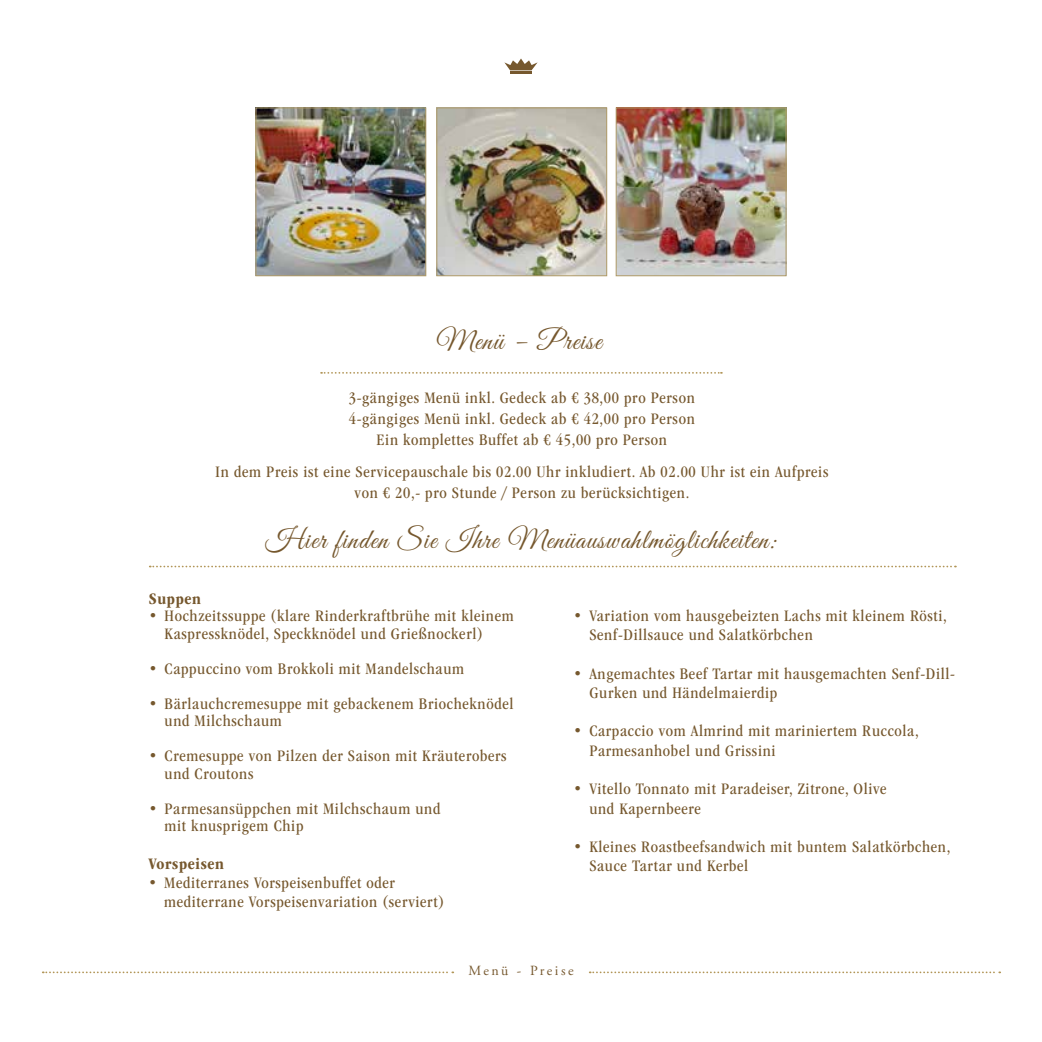
<style>
.page{position:relative;width:1042px;height:1042px;background:#fff}
.page>*{position:absolute;margin:0;border:0;box-sizing:border-box;transform-origin:0 0}
.t1{font:28px "Great Vibes";letter-spacing:.04em;color:#76582e}
.t2{font:condensed 16.62px/19.2px "ITC Garamond Std";letter-spacing:.04em;color:#76582e}
.t3{font:700 condensed 16.62px "ITC Garamond Std";letter-spacing:.04em;color:#76582e}
.t4{font:14px "Adobe Garamond Pro";letter-spacing:.18em;color:#76582e}
</style>
<div class="page">
<svg style="left:43px;top:971px;width:410px;height:2px"></svg>
<svg style="left:590px;top:971px;width:410px;height:2px"></svg>
<img style="left:258px;top:110px;width:166px;height:164px">
<div style="left:256px;top:108px;width:170px;height:168px;border:1px solid #b09b68"></div>
<img style="left:439px;top:110px;width:166px;height:164px">
<div style="left:437px;top:108px;width:170px;height:168px;border:1px solid #b09b68"></div>
<img style="left:618px;top:110px;width:166px;height:164px">
<div style="left:616px;top:108px;width:170px;height:168px;border:1px solid #b09b68"></div>
<svg style="left:504px;top:58px;width:33px;height:12px"></svg>
<hr style="left:510px;top:72px;width:22px;height:2px;background:#76582e">
<svg style="left:321px;top:372px;width:401px;height:2px"></svg>
<svg style="left:150px;top:566px;width:806px;height:1px"></svg>
<h1 class="t1" style="left:437px;top:325px;width:167px">Menü – Preise</h1>
<p class="t2" style="left:349px;top:388px;width:347px;line-height:21px;text-align:center">3-gängiges Menü inkl. Gedeck ab € 38,00 pro Person<br>4-gängiges Menü inkl. Gedeck ab € 42,00 pro Person<br>Ein komplettes Buffet ab € 45,00 pro Person</p>
<p class="t2" style="left:215px;top:461px;width:615px;line-height:21px;text-align:center">In dem Preis ist eine Servicepauschale bis 02.00 Uhr inkludiert. Ab 02.00 Uhr ist ein Aufpreis von € 20,- pro Stunde / Person zu berücksichtigen.</p>
<h1 class="t1" style="left:265px;top:524px;width:513px">Hier finden Sie Ihre Menüauswahlmöglichkeiten:</h1>
<p class="t3" style="left:149px;top:589px;width:54px">Suppen</p>
<p class="t2" style="left:165px;top:607px;width:351px;line-height:17.5px;text-indent:-16px">• Hochzeitssuppe (klare Rinderkraftbrühe mit kleinem<br>Kaspressknödel, Speckknödel und Grießnockerl)</p>
<p class="t2" style="left:149px;top:659px;width:317px">• Cappuccino vom Brokkoli mit Mandelschaum</p>
<p class="t2" style="left:165px;top:695px;width:350px;line-height:17.5px;text-indent:-16px">• Bärlauchcremesuppe mit gebackenem Briocheknödel und Milchschaum</p>
<p class="t2" style="left:165px;top:747px;width:343px;line-height:17.5px;text-indent:-16px">• Cremesuppe von Pilzen der Saison mit Kräuterobers und Croutons</p>
<p class="t2" style="left:165px;top:800px;width:277px;line-height:17.5px;text-indent:-16px">• Parmesansüppchen mit Milchschaum und mit knusprigem Chip</p>
<p class="t3" style="left:148px;top:854px;width:77px">Vorspeisen</p>
<p class="t2" style="left:164px;top:873px;width:282px;text-indent:-16px">• Mediterranes Vorspeisenbuffet oder mediterrane Vorspeisenvariation (serviert)</p>
<p class="t2" style="left:589px;top:606px;width:359px;text-indent:-16px">• Variation vom hausgebeizten Lachs mit kleinem Rösti,<br>Senf-Dillsauce und Salatkörbchen</p>
<p class="t2" style="left:589px;top:664px;width:367px;text-indent:-16px">• Angemachtes Beef Tartar mit hausgemachten Senf-Dill-<br>Gurken und Händelmaierdip</p>
<p class="t2" style="left:589px;top:722px;width:331px;text-indent:-16px">• Carpaccio vom Almrind mit mariniertem Ruccola,<br>Parmesanhobel und Grissini</p>
<p class="t2" style="left:589px;top:779px;width:299px;text-indent:-16px">• Vitello Tonnato mit Paradeiser, Zitrone, Olive und Kapernbeere</p>
<p class="t2" style="left:589px;top:837px;width:362px;text-indent:-16px">• Kleines Roastbeefsandwich mit buntem Salatkörbchen,<br>Sauce Tartar und Kerbel</p>
<p class="t4" style="left:468px;top:962px;width:107px">Menü - Preise</p>
</div>
